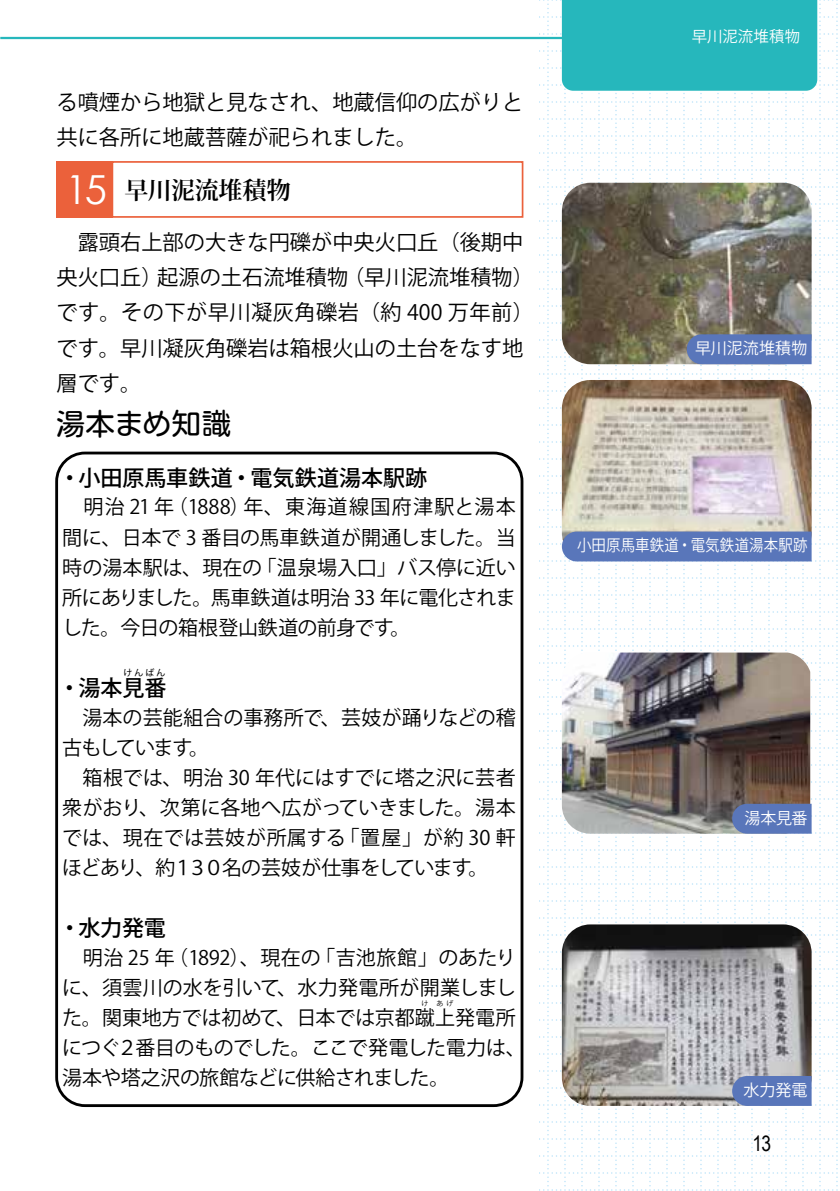
<style>
.page{position:relative;width:840px;height:1191px;background:#fff}
.page>*{position:absolute;margin:0;border:0;box-sizing:border-box;transform-origin:0 0}
.t1{font:30px "Motoya Maru W3 90 msp RKSJ H";letter-spacing:-.015em;color:#000}
.t2{font:700 24px "Koz Min Pro";letter-spacing:-.01em;color:#000}
.t3{font:500 22px "Koz Go Pro";letter-spacing:-.005em;color:#000}
.t4{font:21.2px/35.2px "Koz Go Pro";color:#000}
.t5{font:21.2px "Arial Narrow";color:#000}
.t6{font:20px/30px "Koz Go Pro";letter-spacing:-.01em;color:#000;text-align:justify}
.t7{font:20px/30px "Koz Go Pro";letter-spacing:-.035em;color:#000}
.t8{font:16px "Koz Go Pro";letter-spacing:.005em;color:#fff;scale:.9 1}
.t9{font:16px "Koz Go Pro";letter-spacing:.005em;color:#fff}
.t10{font:15.4px "Koz Go Pro";color:#fff}
.t11{font:500 9px "Koz Go Pro";color:#000}
.t12{font:7px "Koz Go Pro";color:#000}
.s1{font-family:"Century Gothic";font-weight:400;font-size:40px;color:#fff}
</style>
<div class="page">
<svg style="left:539px;top:0;width:299px;height:1191px"></svg>
<hr style="left:0;top:37px;width:571px;height:2px;background:#26b7bc">
<div style="left:561px;top:0;width:255px;height:91px;background:#26b7bc"></div>
<img style="left:561px;top:183px;width:250px;height:181px">
<div style="left:686px;top:334px;width:125px;height:30px;background:#5976ba"></div>
<div style="left:56px;top:161px;width:57px;height:57px;background:#eb613b"></div>
<div style="left:111px;top:161px;width:412px;height:57px;border:2px solid #eb613b"></div>
<div style="left:55px;top:451px;width:468px;height:656px;border:3px solid #000;border-radius:28px"></div>
<img style="left:561px;top:380px;width:250px;height:151px">
<img style="left:561px;top:652px;width:248px;height:181px">
<img style="left:561px;top:924px;width:250px;height:182px">
<div style="left:561px;top:531px;width:250px;height:30px;background:#5976ba"></div>
<svg style="left:731px;top:803px;width:80px;height:30px"></svg>
<svg style="left:731px;top:1076px;width:80px;height:30px"></svg>
<p class="t4" style="left:56px;top:85px;width:468px">る噴煙から地獄と見なされ、地蔵信仰の広がりと共に各所に地蔵菩薩が祀られました。</p>
<p class="t2" style="left:66px;top:172px;width:226px"><span class="s1">15</span> 早川泥流堆積物</p>
<p class="t4" style="left:56px;top:225px;width:479px">　露頭右上部の大きな円礫が中央火口丘（後期中央火口丘）起源の土石流堆積物（早川泥流堆積物）です。その下が早川凝灰角礫岩（約 400 万年前）です。早川凝灰角礫岩は箱根火山の土台をなす地層です。</p>
<h1 class="t1" style="left:55px;top:409px;width:177px">湯本まめ知識</h1>
<p class="t3" style="left:59px;top:464px;width:370px">・小田原馬車鉄道・電気鉄道湯本駅跡</p>
<p class="t6" style="left:62px;top:493px;width:455px">　明治 21 年（1888）年、東海道線国府津駅と湯本間に、日本で 3 番目の馬車鉄道が開通しました。当時の湯本駅は、現在の「温泉場入口」バス停に近い所にありました。馬車鉄道は明治 33 年に電化されました。今日の箱根登山鉄道の前身です。</p>
<p class="t11" style="left:123px;top:667px;width:43px">けんばん</p>
<p class="t6" style="left:62px;top:703px;width:455px;text-align:left">　湯本の芸能組合の事務所で、芸妓が踊りなどの稽古もしています。<br>　箱根では、明治 30 年代にはすでに塔之沢に芸者衆がおり、次第に各地へ広がっていきました。湯本では、現在では芸妓が所属する「置屋」が約 30 軒ほどあり、約１３０名の芸妓が仕事をしています。</p>
<p class="t3" style="left:59px;top:674px;width:109px">・湯本見番</p>
<p class="t3" style="left:59px;top:914px;width:109px">・水力発電</p>
<p class="t6" style="left:62px;top:943px;width:455px">　明治 25 年（1892）、現在の「吉池旅館」のあたりに、須雲川の水を引いて、水力発電所が開業しました。関東地方では初めて、日本では京都蹴上発電所</p>
<p class="t12" style="left:421px;top:999px;width:8px">け</p>
<p class="t12" style="left:436px;top:999px;width:19px">あげ</p>
<p class="t7" style="left:62px;top:1033px;width:465px">につぐ２番目のものでした。ここで発電した電力は、湯本や塔之沢の旅館などに供給されました。</p>
<p class="t10" style="left:691px;top:26px;width:110px">早川泥流堆積物</p>
<p class="t9" style="left:694px;top:338px;width:114px">早川泥流堆積物</p>
<p class="t8" style="left:576px;top:535px;width:257px">小田原馬車鉄道・電気鉄道湯本駅跡</p>
<p class="t9" style="left:744px;top:807px;width:64px">湯本見番</p>
<p class="t9" style="left:743px;top:1079px;width:65px">水力発電</p>
<p class="t5" style="left:752px;top:1128px;width:20px">13</p>
</div>
